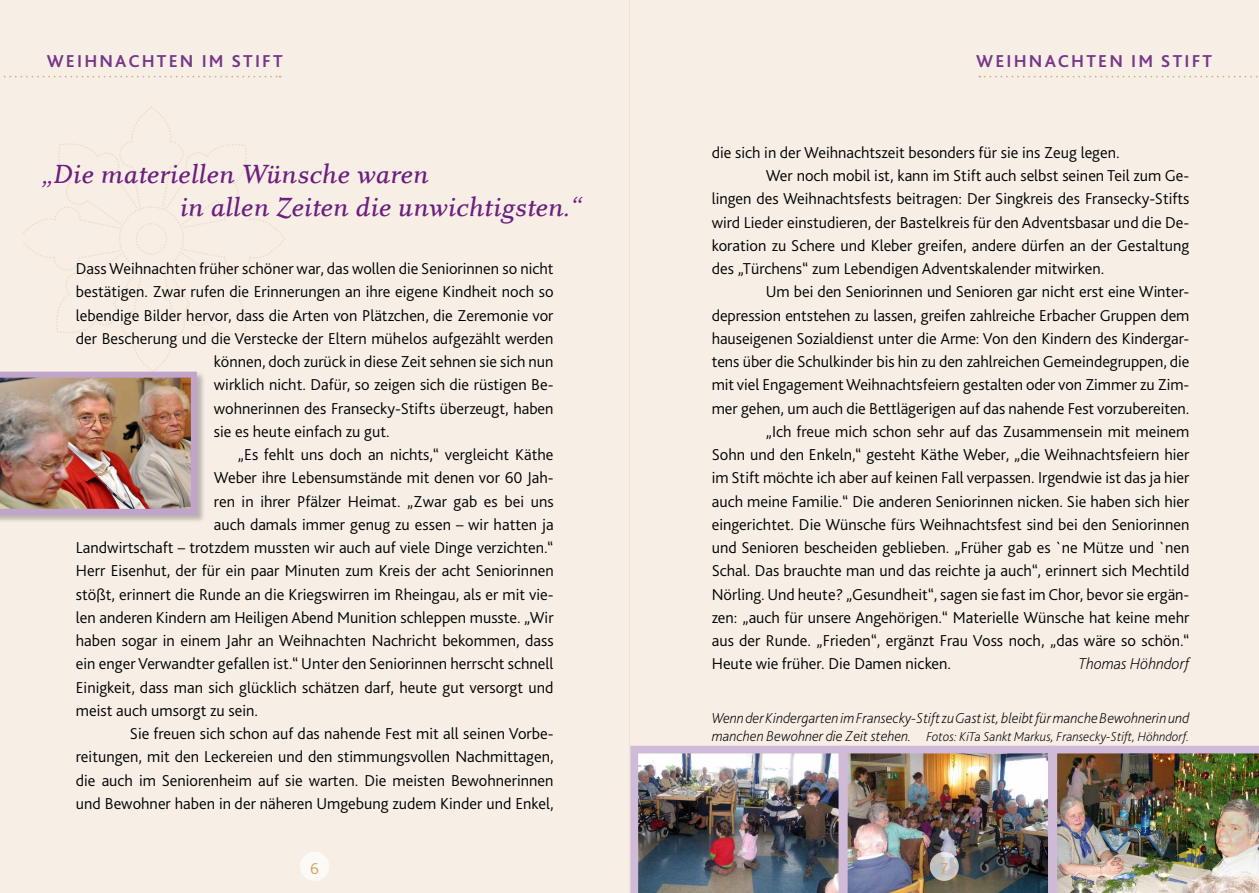
<style>
.page{position:relative;width:1259px;height:893px;background:#fff}
.page>*{position:absolute;margin:0;border:0;box-sizing:border-box;transform-origin:0 0}
.t1{font:italic 500 27px/33px "Eplica";color:#6d1e7e}
.t2{font:700 18px "Bliss 2";letter-spacing:.12em;color:#773789}
.t3{font:300 16.5px "Bliss 2";color:#000}
.t4{font:italic 200 16.5px "Bliss 2";color:#000}
.t5{font:300 16.5px "Bliss 2";color:#cfa260}
.t6{font:italic 200 15px "Bliss 2";color:#000}
.t7{font:italic 200 13.5px "Bliss 2";color:#000}
.s1{font-size:15px}
</style>
<div class="page">
<div style="left:0;top:0;width:629px;height:893px;background:#f7efe6"></div>
<div style="left:629px;top:0;width:630px;height:893px;background:#f7efe6"></div>
<svg style="left:979px;top:76px;width:279px;height:2px"></svg>
<svg style="left:3px;top:76px;width:278px;height:2px"></svg>
<img style="left:630px;top:746px;width:629px;height:147px">
<div style="left:0;top:371px;width:206px;height:152px;background:#000;opacity:.25"></div>
<img style="left:0;top:106px;width:285px;height:409px">
<div style="left:300px;top:852px;width:29px;height:29px;background:#fcfaf7;border-radius:50%"></div>
<svg style="left:929px;top:852px;width:29px;height:29px"></svg>
<p class="t2" style="left:47px;top:50px;width:32px">WEIHNA</p>
<p class="t2" style="left:128px;top:50px;width:27px">CHTEN</p>
<p class="t2" style="left:202px;top:50px;width:53px">IM STIFT</p>
<p class="t2" style="left:976px;top:50px;width:32px">WEIHNA</p>
<p class="t2" style="left:1057px;top:50px;width:27px">CHTEN</p>
<p class="t2" style="left:1131px;top:50px;width:53px">IM STIFT</p>
<h1 class="t1" style="left:180px;top:158px;width:404px;text-indent:-139px">„Die materiellen Wünsche waren<br>in allen Zeiten die unwichtigsten.“</h1>
<p class="t3" style="left:76px;top:258px;width:479px">Dass Weihnachten früher schöner war, das wollen die Seniorinnen so nicht</p>
<p class="t3" style="left:76px;top:282px;width:479px">bestätigen. Zwar rufen die Erinnerungen an ihre eigene Kindheit noch so</p>
<p class="t3" style="left:76px;top:305px;width:479px">lebendige Bilder hervor, dass die Arten von Plätzchen, die Zeremonie vor</p>
<p class="t3" style="left:76px;top:328px;width:479px">der Bescherung und die Verstecke der Eltern mühelos aufgezählt werden</p>
<p class="t3" style="left:214px;top:351px;width:341px">können, doch zurück in diese Zeit sehnen sie sich nun</p>
<p class="t3" style="left:214px;top:374px;width:341px">wirklich nicht. Dafür, so zeigen sich die rüstigen Be-</p>
<p class="t3" style="left:214px;top:398px;width:341px">wohnerinnen des Fransecky-Stifts überzeugt, haben</p>
<p class="t3" style="left:214px;top:421px;width:177px">sie es heute einfach zu gut.</p>
<p class="t3" style="left:238px;top:444px;width:317px">„Es fehlt uns doch an nichts,“ vergleicht Käthe</p>
<p class="t3" style="left:214px;top:467px;width:341px">Weber ihre Lebensumstände mit denen vor 60 Jah-</p>
<p class="t3" style="left:214px;top:491px;width:341px">ren in ihrer Pfälzer Heimat. „Zwar gab es bei uns</p>
<p class="t3" style="left:214px;top:514px;width:341px">auch damals immer genug zu essen – wir hatten ja</p>
<p class="t3" style="left:76px;top:537px;width:479px">Landwirtschaft – trotzdem mussten wir auch auf viele Dinge verzichten.“</p>
<p class="t3" style="left:76px;top:560px;width:479px">Herr Eisenhut, der für ein paar Minuten zum Kreis der acht Seniorinnen</p>
<p class="t3" style="left:76px;top:584px;width:479px">stößt, erinnert die Runde an die Kriegswirren im Rheingau, als er mit vie-</p>
<p class="t3" style="left:76px;top:607px;width:479px">len anderen Kindern am Heiligen Abend Munition schleppen musste. „Wir</p>
<p class="t3" style="left:76px;top:630px;width:479px">haben sogar in einem Jahr an Weihnachten Nachricht bekommen, dass</p>
<p class="t3" style="left:76px;top:653px;width:479px">ein enger Verwandter gefallen ist.“ Unter den Seniorinnen herrscht schnell</p>
<p class="t3" style="left:76px;top:677px;width:479px">Einigkeit, dass man sich glücklich schätzen darf, heute gut versorgt und</p>
<p class="t3" style="left:76px;top:700px;width:184px">meist auch umsorgt zu sein.</p>
<p class="t3" style="left:130px;top:723px;width:425px">Sie freuen sich schon auf das nahende Fest mit all seinen Vorbe-</p>
<p class="t3" style="left:76px;top:746px;width:479px">reitungen, mit den Leckereien und den stimmungsvollen Nachmittagen,</p>
<p class="t3" style="left:76px;top:770px;width:479px">die auch im Seniorenheim auf sie warten. Die meisten Bewohnerinnen</p>
<p class="t3" style="left:76px;top:793px;width:479px">und Bewohner haben in der näheren Umgebung zudem Kinder und Enkel,</p>
<p class="t3" style="left:711px;top:142px;width:409px">die sich in der Weihnachtszeit besonders für sie ins Zeug legen.</p>
<p class="t3" style="left:766px;top:165px;width:425px">Wer noch mobil ist, kann im Stift auch selbst seinen Teil zum Ge-</p>
<p class="t3" style="left:711px;top:189px;width:479px">lingen des Weihnachtsfests beitragen: Der Singkreis des Fransecky-Stifts</p>
<p class="t3" style="left:711px;top:212px;width:479px">wird Lieder einstudieren, der Bastelkreis für den Adventsbasar und die De-</p>
<p class="t3" style="left:711px;top:235px;width:479px">koration zu Schere und Kleber greifen, andere dürfen an der Gestaltung</p>
<p class="t3" style="left:711px;top:258px;width:394px">des „Türchens“ zum Lebendigen Adventskalender mitwirken.</p>
<p class="t3" style="left:766px;top:282px;width:425px">Um bei den Seniorinnen und Senioren gar nicht erst eine Winter-</p>
<p class="t3" style="left:712px;top:305px;width:479px">depression entstehen zu lassen, greifen zahlreiche Erbacher Gruppen dem</p>
<p class="t3" style="left:712px;top:328px;width:479px">hauseigenen Sozialdienst unter die Arme: Von den Kindern des Kindergar-</p>
<p class="t3" style="left:712px;top:351px;width:479px">tens über die Schulkinder bis hin zu den zahlreichen Gemeindegruppen, die</p>
<p class="t3" style="left:712px;top:375px;width:479px">mit viel Engagement Weihnachtsfeiern gestalten oder von Zimmer zu Zim-</p>
<p class="t3" style="left:712px;top:398px;width:479px">mer gehen, um auch die Bettlägerigen auf das nahende Fest vorzubereiten.</p>
<p class="t3" style="left:766px;top:421px;width:425px">„Ich freue mich schon sehr auf das Zusammensein mit meinem</p>
<p class="t3" style="left:712px;top:444px;width:479px">Sohn und den Enkeln,“ gesteht Käthe Weber, „die Weihnachtsfeiern hier</p>
<p class="t3" style="left:712px;top:468px;width:479px">im Stift möchte ich aber auf keinen Fall verpassen. Irgendwie ist das ja hier</p>
<p class="t3" style="left:712px;top:491px;width:479px">auch meine Familie.“ Die anderen Seniorinnen nicken. Sie haben sich hier</p>
<p class="t3" style="left:712px;top:514px;width:479px">eingerichtet. Die Wünsche fürs Weihnachtsfest sind bei den Seniorinnen</p>
<p class="t3" style="left:712px;top:537px;width:479px">und Senioren bescheiden geblieben. „Früher gab es `ne Mütze und `nen</p>
<p class="t3" style="left:712px;top:561px;width:479px">Schal. Das brauchte man und das reichte ja auch“, erinnert sich Mechtild</p>
<p class="t3" style="left:712px;top:584px;width:479px">Nörling. Und heute? „Gesundheit“, sagen sie fast im Chor, bevor sie ergän-</p>
<p class="t3" style="left:712px;top:607px;width:479px">zen: „auch für unsere Angehörigen.“ Materielle Wünsche hat keine mehr</p>
<p class="t3" style="left:712px;top:630px;width:479px">aus der Runde. „Frieden“, ergänzt Frau Voss noch, „das wäre so schön.“</p>
<p class="t3" style="left:712px;top:654px;width:241px">Heute wie früher. Die Damen nicken.</p>
<p class="t4" style="left:1079px;top:654px;width:112px">Thomas Höhndorf</p>
<p class="t6" style="left:711px;top:709px;width:479px">Wenn der Kindergarten im Fransecky-Stift zu Gast ist, bleibt für manche Bewohnerin und</p>
<p class="t7" style="left:711px;top:729px;width:479px"><span class="s1">manchen Bewohner die Zeit stehen.</span> Fotos: KiTa Sankt Markus, Fransecky-Stift, Höhndorf.</p>
<p class="t5" style="left:310px;top:858px;width:10px">6</p>
<p class="t5" style="left:940px;top:858px;width:9px">7</p>
</div>
